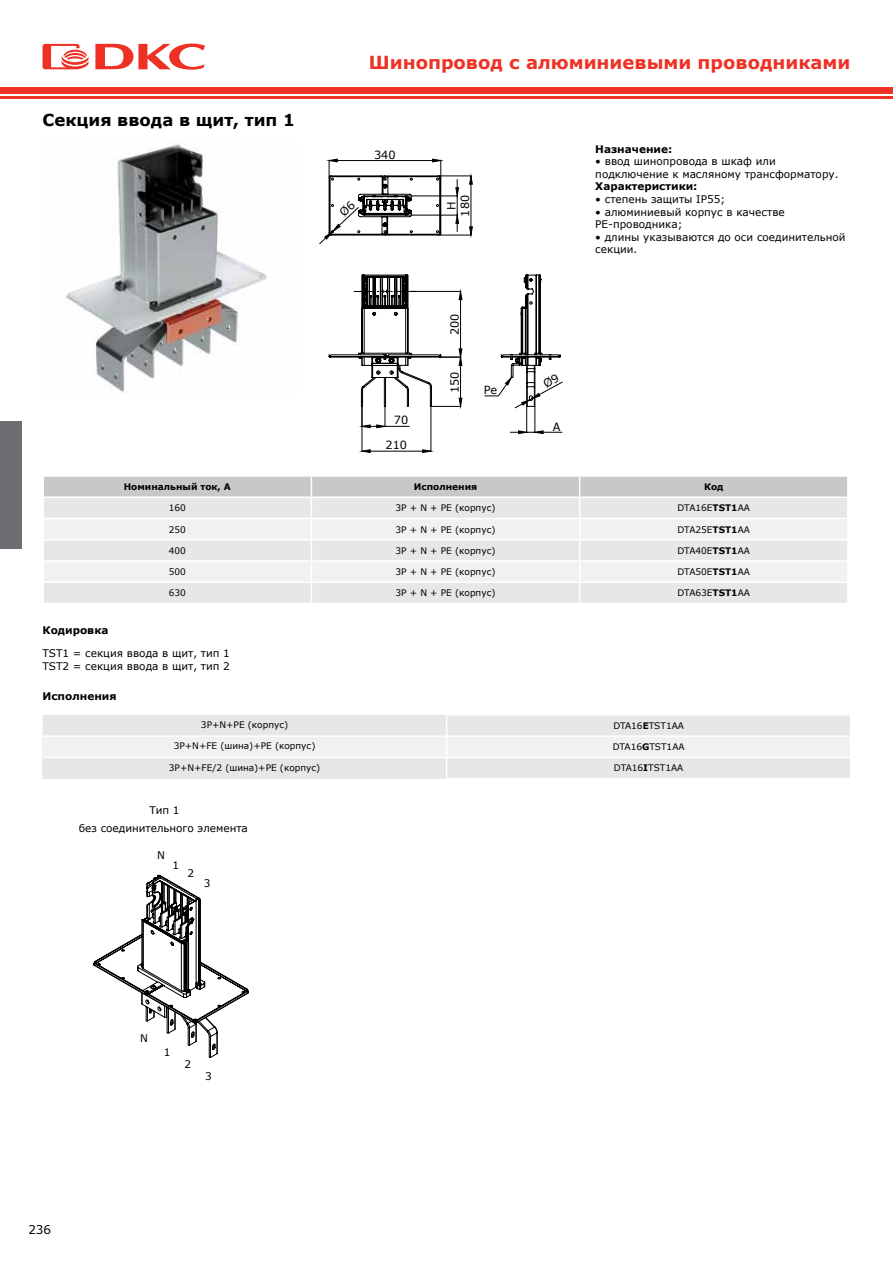
<style>
.page{position:relative;width:893px;height:1263px;background:#fff}
.page>*{position:absolute;margin:0;border:0;box-sizing:border-box;transform-origin:0 0}
.t1{font:700 18px "Verdana";color:#ee3124}
.t2{font:700 16.5px "Verdana";color:#000}
.t3{font:12px "Verdana";color:#000}
.t4{font:11.25px/13.5px "Verdana";color:#000;text-align:center}
.t5{font:10.5px/12.6px "Verdana";color:#000}
.t6{font:700 10.5px "Verdana";color:#000}
.t7{font:9px "Verdana";color:#000}
.t8{font:700 9px "Verdana";color:#000}
.s1{font-weight:700}
</style>
<div class="page">
<div style="left:0;top:87px;width:433px;height:6px;background:#ee3124"></div>
<hr style="left:0;top:96px;width:433px;height:3px;background:#ee3124">
<div style="left:433px;top:87px;width:460px;height:6px;background:#ee3124"></div>
<hr style="left:433px;top:96px;width:460px;height:3px;background:#ee3124">
<svg style="left:43px;top:44px;width:46px;height:25px"></svg>
<svg style="left:95px;top:44px;width:110px;height:26px"></svg>
<div style="left:0;top:421px;width:22px;height:127px;background:#6d6e71"></div>
<svg style="left:43px;top:476px;width:805px;height:127px"></svg>
<hr style="left:847px;top:583px;width:2px;height:20px;background:#fff">
<div style="left:43px;top:715px;width:807px;height:63px;background:#e6e7e8"></div>
<div style="left:43px;top:736px;width:404px;height:21px;background:#f1f1f2"></div>
<div style="left:447px;top:736px;width:404px;height:21px;background:#f1f1f2"></div>
<div style="left:43px;top:757px;width:404px;height:22px;background:#e6e7e8"></div>
<hr style="left:43px;top:735px;width:404px;height:2px;background:#fff">
<hr style="left:43px;top:757px;width:404px;height:1px;background:#fff">
<hr style="left:446px;top:714px;width:405px;height:2px;background:#fff">
<hr style="left:447px;top:735px;width:404px;height:2px;background:#fff">
<hr style="left:447px;top:757px;width:404px;height:1px;background:#fff">
<svg style="left:446px;top:716px;width:1px;height:62px"></svg>
<svg style="left:850px;top:737px;width:1px;height:19px"></svg>
<hr style="left:446px;top:778px;width:405px;height:1px;background:#fff">
<img style="left:66px;top:144px;width:201px;height:250px">
<hr style="left:370px;top:451px;width:53px;height:1px;background:#000">
<hr style="left:431px;top:407px;width:1px;height:45px;background:#000">
<hr style="left:362px;top:407px;width:1px;height:45px;background:#000">
<svg style="left:361px;top:449px;width:10px;height:4px"></svg>
<svg style="left:422px;top:449px;width:10px;height:4px"></svg>
<svg style="left:93px;top:875px;width:156px;height:183px"></svg>
<svg style="left:319px;top:158px;width:244px;height:276px"></svg>
<h2 class="t2" style="left:43px;top:109px;width:254px">Секция ввода в щит, тип 1</h2>
<h1 class="t1" style="left:369px;top:49px;width:483px">Шинопровод с алюминиевыми проводниками</h1>
<p class="t4" style="left:374px;top:148px;width:23px">340</p>
<p class="t4" style="left:394px;top:413px;width:16px">70</p>
<p class="t4" style="left:386px;top:438px;width:23px">210</p>
<p class="t4" style="left:445px;top:217px;width:23px;rotate:-90deg">H<br>180</p>
<p class="t4" style="left:448px;top:335px;width:23px;rotate:-90deg">200</p>
<p class="t4" style="left:448px;top:393px;width:23px;rotate:-90deg">150</p>
<p class="t4" style="left:484px;top:383px;width:15px">Pe</p>
<p class="t6" style="left:595px;top:141px;width:79px">Назначение:</p>
<p class="t5" style="left:595px;top:155px;width:245px">• ввод шинопровода в шкаф или подключение к масляному трансформатору.</p>
<p class="t6" style="left:595px;top:179px;width:104px">Характеристики:</p>
<p class="t5" style="left:595px;top:193px;width:131px">• степень защиты IP55;</p>
<p class="t5" style="left:595px;top:205px;width:191px">• алюминиевый корпус в качестве<br>PE-проводника;</p>
<p class="t5" style="left:595px;top:231px;width:252px">• длины указываются до оси соединительной секции.</p>
<p class="t4" style="left:553px;top:420px;width:9px">A</p>
<p class="t6" style="left:43px;top:623px;width:67px">Кодировка</p>
<p class="t8" style="left:124px;top:480px;width:109px">Номинальный ток, А</p>
<p class="t8" style="left:414px;top:480px;width:65px">Исполнения</p>
<p class="t8" style="left:704px;top:480px;width:21px">Код</p>
<p class="t7" style="left:169px;top:502px;width:19px">160</p>
<p class="t7" style="left:396px;top:502px;width:101px">3P + N + PE (корпус)</p>
<p class="t7" style="left:678px;top:502px;width:74px">DTA16E<span class="s1">TST1</span>AA</p>
<p class="t7" style="left:169px;top:523px;width:19px">250</p>
<p class="t7" style="left:396px;top:523px;width:101px">3P + N + PE (корпус)</p>
<p class="t7" style="left:678px;top:523px;width:74px">DTA25E<span class="s1">TST1</span>AA</p>
<p class="t7" style="left:169px;top:544px;width:19px">400</p>
<p class="t7" style="left:396px;top:544px;width:101px">3P + N + PE (корпус)</p>
<p class="t7" style="left:678px;top:544px;width:74px">DTA40E<span class="s1">TST1</span>AA</p>
<p class="t7" style="left:169px;top:566px;width:19px">500</p>
<p class="t7" style="left:396px;top:566px;width:101px">3P + N + PE (корпус)</p>
<p class="t7" style="left:678px;top:566px;width:74px">DTA50E<span class="s1">TST1</span>AA</p>
<p class="t7" style="left:169px;top:587px;width:19px">630</p>
<p class="t7" style="left:396px;top:587px;width:101px">3P + N + PE (корпус)</p>
<p class="t7" style="left:678px;top:587px;width:74px">DTA63E<span class="s1">TST1</span>AA</p>
<p class="t5" style="left:43px;top:647px;width:189px">TST1 = секция ввода в щит, тип 1<br>TST2 = секция ввода в щит, тип 2</p>
<p class="t6" style="left:42px;top:688px;width:76px">Исполнения</p>
<p class="t7" style="left:201px;top:719px;width:89px">3P+N+PE (корпус)</p>
<p class="t7" style="left:613px;top:719px;width:72px">DTA16<span class="s1">E</span>TST1AA</p>
<p class="t7" style="left:174px;top:740px;width:143px">3P+N+FE (шина)+PE (корпус)</p>
<p class="t7" style="left:613px;top:741px;width:73px">DTA16<span class="s1">G</span>TST1AA</p>
<p class="t7" style="left:169px;top:761px;width:153px">3P+N+FE/2 (шина)+PE (корпус)</p>
<p class="t7" style="left:614px;top:762px;width:71px">DTA16<span class="s1">I</span>TST1AA</p>
<p class="t5" style="left:79px;top:801px;width:171px;line-height:18.3px;text-align:center">Тип 1<br>без соединительного элемента</p>
<p class="t5" style="left:157px;top:849px;width:9px">N</p>
<p class="t5" style="left:172px;top:858px;width:8px">1</p>
<p class="t5" style="left:188px;top:867px;width:8px">2</p>
<p class="t5" style="left:204px;top:876px;width:8px">3</p>
<p class="t3" style="left:28px;top:1221px;width:24px">236</p>
<p class="t5" style="left:140px;top:1032px;width:9px">N</p>
<p class="t5" style="left:164px;top:1046px;width:8px">1</p>
<p class="t5" style="left:185px;top:1058px;width:8px">2</p>
<p class="t5" style="left:205px;top:1069px;width:8px">3</p>
</div>
